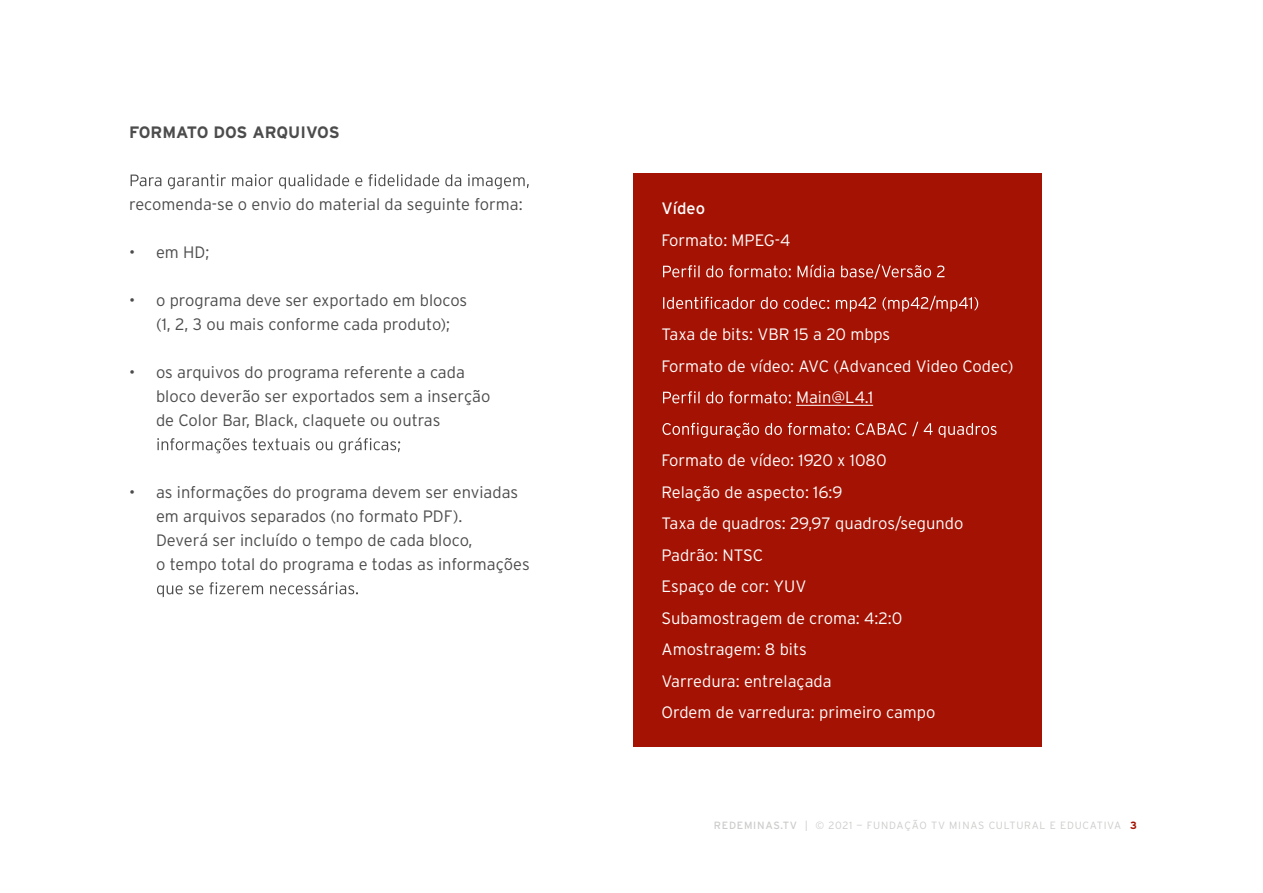
<style>
.page{position:relative;width:1263px;height:893px;background:#fff}
.page>*{position:absolute;margin:0;border:0;box-sizing:border-box;transform-origin:0 0}
.t1{font:300 16.5px/24px "Interstate";color:#4c4c4c}
.t2{font:300 16.5px/31.5px "Interstate";color:#fff}
.t3{font:700 16.5px "Interstate";color:#4c4c4c}
.t4{font:16.5px "Interstate";color:#fff}
.t5{font:300 10.5px "Interstate";letter-spacing:.07em;color:#cccccb}
.s1{font-weight:400}
.s2{font-weight:700;color:#a31202}
</style>
<div class="page">
<svg style="left:131px;top:174px;width:398px;height:15px"></svg>
<svg style="left:157px;top:438px;width:243px;height:15px"></svg>
<svg style="left:157px;top:582px;width:201px;height:15px"></svg>
<div style="left:633px;top:174px;width:409px;height:573px;background:#a31202"></div>
<hr style="left:796px;top:405px;width:77px;height:1px;background:#fff">
<svg style="left:663px;top:264px;width:281px;height:15px"></svg>
<svg style="left:663px;top:296px;width:315px;height:16px"></svg>
<svg style="left:663px;top:391px;width:128px;height:12px"></svg>
<svg style="left:662px;top:422px;width:334px;height:16px"></svg>
<p class="t3" style="left:129px;top:123px;width:212px">FORMATO DOS ARQUIVOS</p>
<p class="t1" style="left:129px;top:192px;width:395px">recomenda-se o envio do material da seguinte forma:</p>
<p class="t1" style="left:129px;top:240px;width:82px">• em HD;</p>
<p class="t1" style="left:156px;top:288px;width:313px;text-indent:-27px">• o programa deve ser exportado em blocos (1, 2, 3 ou mais conforme cada produto);</p>
<p class="t1" style="left:156px;top:360px;width:336px;text-indent:-27px">• os arquivos do programa referente a cada bloco deverão ser exportados sem a inserção de Color Bar, Black, claquete ou outras</p>
<p class="t1" style="left:156px;top:480px;width:375px;text-indent:-27px">• as informações do programa devem ser enviadas em arquivos separados (no formato PDF).<br>Deverá ser incluído o tempo de cada bloco,<br>o tempo total do programa e todas as informações</p>
<p class="t4" style="left:661px;top:199px;width:45px">Vídeo</p>
<p class="t2" style="left:661px;top:224px;width:130px">Formato: MPEG-4</p>
<p class="t2" style="left:661px;top:319px;width:230px">Taxa de bits: VBR 15 a 20 mbps</p>
<p class="t2" style="left:661px;top:350px;width:354px">Formato de vídeo: AVC (Advanced Video Codec)</p>
<p class="t2" style="left:796px;top:382px;width:79px">Main@L4.1</p>
<p class="t2" style="left:661px;top:445px;width:303px">Formato de vídeo: 1920 x 1080<br>Relação de aspecto: 16:9<br>Taxa de quadros: 29,97 quadros/segundo<br>Padrão: NTSC<br>Espaço de cor: YUV<br>Subamostragem de croma: 4:2:0<br>Amostragem: 8 bits<br>Varredura: entrelaçada<br>Ordem de varredura: primeiro campo</p>
<p class="t5" style="left:714px;top:819px;width:425px"><span class="s1">REDEMINAS.TV</span> | © 2021 — FUNDAÇÃO TV MINAS CULTURAL E EDUCATIVA <span class="s2">3</span></p>
</div>
